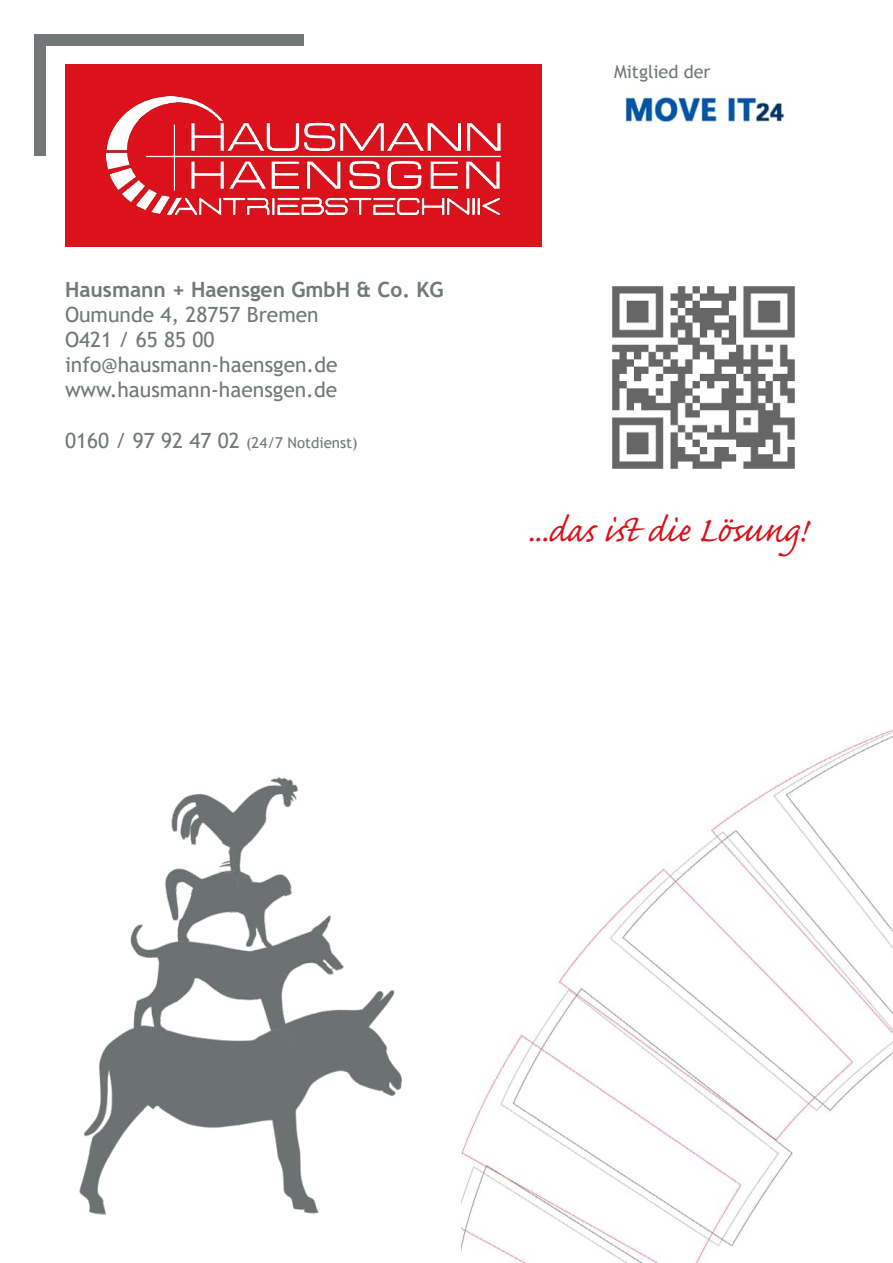
<style>
.page{position:relative;width:893px;height:1263px;background:#fff}
.page>*{position:absolute;margin:0;border:0;box-sizing:border-box;transform-origin:0 0}
.t1{font:45px "Caflisch Script Pro";color:#db121b}
.t2{font:21px/25.2px "Trebuchet MS";color:#727777}
.t3{font:700 21px "Trebuchet MS";color:#727777}
.t4{font:18px "Trebuchet MS";color:#727777}
.t5{font:15px "Trebuchet MS";color:#727777}
.s1{font-size:21px}
</style>
<div class="page">
<img style="left:625px;top:95px;width:160px;height:28px">
<div style="left:65px;top:65px;width:477px;height:182px;background:#db121b"></div>
<img style="left:107px;top:97px;width:393px;height:118px">
<div style="left:40px;top:34px;width:263px;height:12px;background:#727777"></div>
<div style="left:34px;top:34px;width:12px;height:122px;background:#727777"></div>
<img style="left:612px;top:286px;width:183px;height:183px">
<img style="left:79px;top:777px;width:322px;height:437px">
<img style="left:461px;top:729px;width:432px;height:534px">
<p class="t3" style="left:65px;top:276px;width:380px">Hausmann + Haensgen GmbH &amp; Co. KG</p>
<p class="t2" style="left:65px;top:302px;width:274px">Oumunde 4, 28757 Bremen<br>O421 / 65 85 00 info@hausmann-haensgen.de www.hausmann-haensgen.de</p>
<p class="t5" style="left:65px;top:433px;width:294px"><span class="s1">0160 / 97 92 47 02</span> (24/7 Notdienst)</p>
<p class="t4" style="left:614px;top:60px;width:98px">Mitglied der</p>
<h1 class="t1" style="left:527px;top:507px;width:281px">...das ist die Lösung!</h1>
</div>
